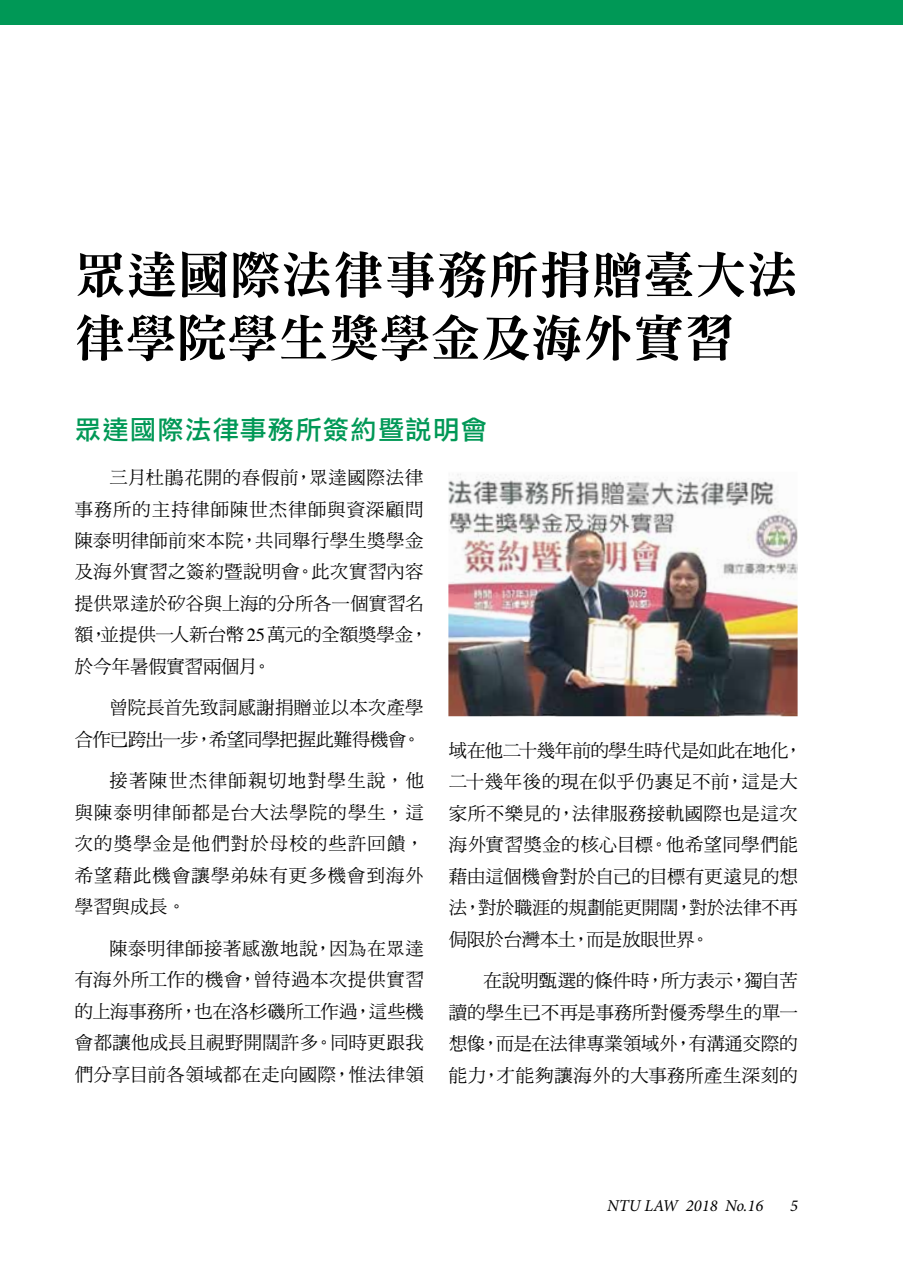
<style>
.page{position:relative;width:903px;height:1275px;background:#fff}
.page>*{position:absolute;margin:0;border:0;box-sizing:border-box;transform-origin:0 0}
.t1{font:50.75px/63px "DF Ming Std W9";letter-spacing:.02em;color:#000}
.t2{font:26.25px "DF Li Hei Std W5";letter-spacing:.05em;color:#009856}
.t3{font:18.38px/31.5px "DF Ming Std W5";letter-spacing:.015em;color:#000;text-align:justify}
.t4{font:18.38px/31.5px "DF Ming Std W5";letter-spacing:-.01em;color:#000;text-align:right}
.t5{font:italic 16.62px "Minion Pro";color:#000}
.s1{font-family:"Times"}
</style>
<div class="page">
<div style="left:0;top:0;width:903px;height:25px;background:#009856"></div>
<img style="left:448px;top:474px;width:349px;height:242px">
<h1 class="t1" style="left:75px;top:242px;width:725px">眾達國際法律事務所捐贈臺大法律學院學生獎學金及海外實習</h1>
<h2 class="t2" style="left:75px;top:416px;width:414px">眾達國際法律事務所簽約暨說明會</h2>
<p class="t3" style="left:75px;top:461px;width:355px;text-align:left;text-indent:35px">三月杜鵑花開的春假前，眾達國際法律事務所的主持律師陳世杰律師與資深顧問陳泰明律師前來本院，共同舉行學生獎學金及海外實習之簽約暨說明會。此次實習內容提供眾達於矽谷與上海的分所各一個實習名額，並提供一人新台幣<span class="s1">25</span>萬元的全額獎學金，於今年暑假實習兩個月。</p>
<p class="t4" style="left:75px;top:692px;width:350px">曾院長首先致詞感謝捐贈並以本次產學<br>合作已跨出一步，希望同學把握此難得機會。</p>
<p class="t3" style="left:75px;top:765px;width:351px;text-indent:35px">接著陳世杰律師親切地對學生說，他與陳泰明律師都是台大法學院的學生，這次的獎學金是他們對於母校的些許回饋，希望藉此機會讓學弟妹有更多機會到海外學習與成長。</p>
<p class="t3" style="left:75px;top:932px;width:351px;text-indent:35px">陳泰明律師接著感激地說，因為在眾達有海外所工作的機會，曾待過本次提供實習的上海事務所，也在洛杉磯所工作過，這些機會都讓他成長且視野開闊許多。同時更跟我們分享目前各領域都在走向國際，惟法律領</p>
<p class="t3" style="left:449px;top:734px;width:355px;text-align:left">域在他二十幾年前的學生時代是如此在地化，二十幾年後的現在似乎仍裹足不前，這是大家所不樂見的，法律服務接軌國際也是這次海外實習獎金的核心目標。他希望同學們能藉由這個機會對於自己的目標有更遠見的想法，對於職涯的規劃能更開闊，對於法律不再侷限於台灣本土，而是放眼世界。</p>
<p class="t3" style="left:449px;top:964px;width:351px;text-indent:35px">在說明甄選的條件時，所方表示，獨自苦讀的學生已不再是事務所對優秀學生的單一想像，而是在法律專業領域外，有溝通交際的能力，才能夠讓海外的大事務所產生深刻的</p>
<p class="t5" style="left:607px;top:1194px;width:158px">NTU LAW 2018 No.16</p>
<p class="t5" style="left:790px;top:1194px;width:9px">5</p>
</div>
